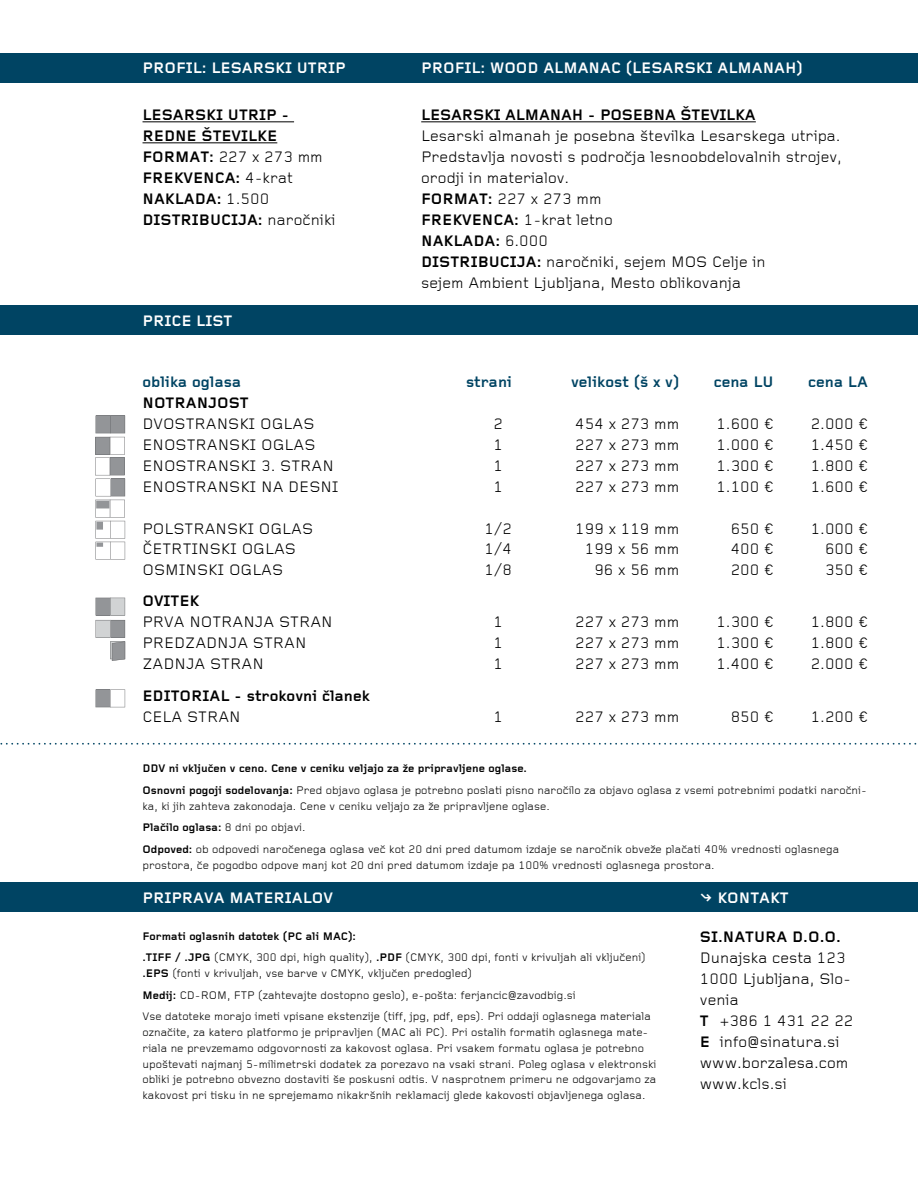
<style>
.page{position:relative;width:918px;height:1191px;background:#fff}
.page>*{position:absolute;margin:0;border:0;box-sizing:border-box;transform-origin:0 0}
.t1{font:15.75px/21px "Foundry Gridnik CE";color:#000}
.t2{font:700 15.75px/21px "Foundry Gridnik CE";color:#000}
.t3{font:700 15.75px "Foundry Gridnik CE";color:#fff}
.t4{font:700 15.75px "Foundry Gridnik CE";color:#004463}
.t5{font:11.38px/21.7px "Foundry Gridnik CE";color:#000}
.s1{font-weight:400}
.s2{font-weight:700}
</style>
<div class="page">
<div style="left:0;top:305px;width:918px;height:30px;background:#004463"></div>
<svg style="left:0;top:743px;width:917px;height:1px"></svg>
<div style="left:0;top:53px;width:918px;height:30px;background:#004463"></div>
<hr style="left:142px;top:121px;width:152px;height:1px;background:#000">
<hr style="left:142px;top:142px;width:135px;height:1px;background:#000">
<hr style="left:421px;top:121px;width:335px;height:1px;background:#000">
<div style="left:0;top:882px;width:918px;height:29px;background:#004463"></div>
<svg style="left:95px;top:689px;width:30px;height:18px"></svg>
<svg style="left:95px;top:597px;width:30px;height:64px"></svg>
<svg style="left:95px;top:415px;width:30px;height:144px"></svg>
<h1 class="t3" style="left:142px;top:59px;width:205px">PROFIL: LESARSKI UTRIP</h1>
<h1 class="t3" style="left:421px;top:59px;width:383px">PROFIL: WOOD ALMANAC (LESARSKI ALMANAH)</h1>
<h1 class="t2" style="left:142px;top:105px;width:195px">LESARSKI UTRIP -<br>REDNE ŠTEVILKE<br>FORMAT: <span class="s1">227 x 273 mm<br></span>FREKVENCA: <span class="s1">4-krat<br></span>NAKLADA: <span class="s1">1.500<br></span>DISTRIB UCIJA: <span class="s1">naročniki</span></h1>
<h1 class="t2" style="left:421px;top:105px;width:336px">LESARSKI ALMANAH - POSEB NA ŠTEVILKA</h1>
<p class="t1" style="left:421px;top:126px;width:422px">Lesarski almanah je posebna številka Lesarskega utripa.<br>Predstavlja novosti s področja lesnoobdelovalnih strojev, orodji in materialov.<br><span class="s2">FORMAT:</span> 227 x 273 mm<br><span class="s2">FREKVENCA:</span> 1-krat letno<br><span class="s2">NAKLADA:</span> 6.000<br><span class="s2">DISTRIB UCIJA:</span> naročniki, sejem MOS Celje in<br>sejem Ambient Ljubljana, Mesto oblikovanja</p>
<h1 class="t3" style="left:142px;top:311px;width:91px">PRICE LIST</h1>
<h1 class="t4" style="left:142px;top:373px;width:100px">oblika oglasa</h1>
<h1 class="t4" style="left:466px;top:373px;width:48px">strani</h1>
<h1 class="t4" style="left:571px;top:373px;width:110px">velikost (š x v)</h1>
<h1 class="t4" style="left:713px;top:373px;width:61px">cena LU</h1>
<h1 class="t4" style="left:808px;top:373px;width:61px">cena LA</h1>
<h1 class="t2" style="left:142px;top:393px;width:108px">NOTRANJOST</h1>
<h1 class="t1" style="left:142px;top:414px;width:173px">DVOSTRANSKI OGLAS</h1>
<h1 class="t1" style="left:493px;top:414px;width:11px">2</h1>
<h1 class="t1" style="left:575px;top:414px;width:106px">454 x 273 mm</h1>
<h1 class="t1" style="left:716px;top:414px;width:59px">1.600 €</h1>
<h1 class="t1" style="left:810px;top:414px;width:59px">2.000 €</h1>
<h1 class="t1" style="left:142px;top:435px;width:174px">ENOSTRANSKI OGLAS</h1>
<h1 class="t1" style="left:493px;top:435px;width:11px">1</h1>
<h1 class="t1" style="left:575px;top:435px;width:106px">227 x 273 mm</h1>
<h1 class="t1" style="left:716px;top:435px;width:59px">1.000 €</h1>
<h1 class="t1" style="left:810px;top:435px;width:59px">1.450 €</h1>
<h1 class="t1" style="left:142px;top:456px;width:193px">ENOSTRANSKI 3. STRAN</h1>
<h1 class="t1" style="left:493px;top:456px;width:11px">1</h1>
<h1 class="t1" style="left:575px;top:456px;width:106px">227 x 273 mm</h1>
<h1 class="t1" style="left:716px;top:456px;width:59px">1.300 €</h1>
<h1 class="t1" style="left:810px;top:456px;width:59px">1.800 €</h1>
<h1 class="t1" style="left:142px;top:477px;width:198px">ENOSTRANSKI NA DESNI</h1>
<h1 class="t1" style="left:493px;top:477px;width:11px">1</h1>
<h1 class="t1" style="left:575px;top:477px;width:106px">227 x 273 mm</h1>
<h1 class="t1" style="left:716px;top:477px;width:59px">1.100 €</h1>
<h1 class="t1" style="left:810px;top:477px;width:59px">1.600 €</h1>
<h1 class="t1" style="left:142px;top:518px;width:172px">POLSTRANSKI OGLAS</h1>
<h1 class="t1" style="left:484px;top:518px;width:29px">1/2</h1>
<h1 class="t1" style="left:575px;top:518px;width:106px">199 x 119 mm</h1>
<h1 class="t1" style="left:731px;top:518px;width:44px">650 €</h1>
<h1 class="t1" style="left:810px;top:518px;width:59px">1.000 €</h1>
<h1 class="t1" style="left:142px;top:538px;width:155px">ČETRTINSKI OGLAS</h1>
<h1 class="t1" style="left:484px;top:538px;width:29px">1/4</h1>
<h1 class="t1" style="left:585px;top:538px;width:96px">199 x 56 mm</h1>
<h1 class="t1" style="left:731px;top:538px;width:44px">400 €</h1>
<h1 class="t1" style="left:825px;top:538px;width:44px">600 €</h1>
<h1 class="t1" style="left:142px;top:559px;width:142px">OSMINSKI OGLAS</h1>
<h1 class="t1" style="left:484px;top:559px;width:29px">1/8</h1>
<h1 class="t1" style="left:594px;top:559px;width:87px">96 x 56 mm</h1>
<h1 class="t1" style="left:731px;top:559px;width:44px">200 €</h1>
<h1 class="t1" style="left:825px;top:559px;width:44px">350 €</h1>
<h1 class="t2" style="left:142px;top:591px;width:58px">OVITEK</h1>
<h1 class="t1" style="left:142px;top:612px;width:192px">PRVA NOTRANJA STRAN</h1>
<h1 class="t1" style="left:493px;top:612px;width:11px">1</h1>
<h1 class="t1" style="left:575px;top:612px;width:106px">227 x 273 mm</h1>
<h1 class="t1" style="left:716px;top:612px;width:59px">1.300 €</h1>
<h1 class="t1" style="left:810px;top:612px;width:59px">1.800 €</h1>
<h1 class="t1" style="left:142px;top:633px;width:166px">PREDZADNJA STRAN</h1>
<h1 class="t1" style="left:493px;top:633px;width:11px">1</h1>
<h1 class="t1" style="left:575px;top:633px;width:106px">227 x 273 mm</h1>
<h1 class="t1" style="left:716px;top:633px;width:59px">1.300 €</h1>
<h1 class="t1" style="left:810px;top:633px;width:59px">1.800 €</h1>
<h1 class="t1" style="left:142px;top:654px;width:123px">ZADNJA STRAN</h1>
<h1 class="t1" style="left:493px;top:654px;width:11px">1</h1>
<h1 class="t1" style="left:575px;top:654px;width:106px">227 x 273 mm</h1>
<h1 class="t1" style="left:716px;top:654px;width:59px">1.400 €</h1>
<h1 class="t1" style="left:810px;top:654px;width:59px">2.000 €</h1>
<h1 class="t2" style="left:142px;top:685px;width:229px">EDITORIAL - strokovni članek</h1>
<h1 class="t1" style="left:142px;top:706px;width:100px">CELA STRAN</h1>
<h1 class="t1" style="left:493px;top:706px;width:11px">1</h1>
<h1 class="t1" style="left:575px;top:706px;width:106px">227 x 273 mm</h1>
<h1 class="t1" style="left:731px;top:706px;width:44px">850 €</h1>
<h1 class="t1" style="left:810px;top:706px;width:59px">1.200 €</h1>
<p class="t5" style="left:142px;top:758px;width:726px"><span class="s2">DDV ni vključen v ceno. Cene v ceniku veljajo za že pripravljene oglase.<br>Osnovni pogoji sodelovanja:</span> Pred objavo oglasa je potrebno poslati pisno naročilo za objavo oglasa z vsemi potrebnimi podatki naročni-</p>
<p class="t5" style="left:142px;top:795px;width:698px">ka, ki jih zahteva zakonodaja. Cene v ceniku veljajo za že pripravljene oglase.<br><span class="s2">Plačilo oglasa:</span> 8 dni po objavi.<br><span class="s2">Odpoved:</span> ob odpovedi naročenega oglasa več kot 20 dni pred datumom izdaje se naročnik obveže plačati 40% vrednosti oglasnega</p>
<p class="t5" style="left:142px;top:854px;width:574px">prostora, če pogodbo odpove manj kot 20 dni pred datumom izdaje pa 100% vrednosti oglasnega prostora.</p>
<h1 class="t3" style="left:142px;top:888px;width:192px">PRIPRAVA MATERIALOV</h1>
<h1 class="t3" style="left:700px;top:888px;width:29px">◊ kontakt</h1>
<h1 class="t2" style="left:700px;top:927px;width:46px">Si.Natura</h1>
<h1 class="t2" style="left:792px;top:927px;width:50px">D.O.O.</h1>
<h1 class="t1" style="left:700px;top:948px;width:155px">Dunajska cesta 123<br>1000 Ljubljana, Slo&shy;venia<br><span class="s2">T</span> +386 1 431 22 22<br><span class="s2">E</span> info@sinatura.si www.borzalesa.com www.kcls.si</h1>
<p class="t5" style="left:142px;top:925px;width:505px"><span class="s2">Formati oglasnih datotek (PC ali MAC):<br>.TIFF / .JPG</span> (CMYK, 300 dpi, high quality), <span class="s2">.PDF</span> (CMYK, 300 dpi, fonti v krivuljah ali vključeni)</p>
<p class="t5" style="left:142px;top:962px;width:510px"><span class="s2">.EPS</span> (fonti v krivuljah, vse barve v CMYK, vključen predogled)<br><span class="s2">Medij:</span> CD-ROM, FTP (zahtevajte dostopno geslo), e-pošta: ferjancic@zavodbig.si<br>Vse datoteke morajo imeti vpisane ekstenzije (tiff, jpg, pdf, eps). Pri oddaji oglasnega materiala</p>
<p class="t5" style="left:142px;top:1024px;width:515px;line-height:15.8px">označite, za katero platformo je pripravljen (MAC ali PC). Pri ostalih formatih oglasnega mate&shy;riala ne prevzemamo odgovornosti za kakovost oglasa. Pri vsakem formatu oglasa je potrebno upoštevati najmanj 5-milimetrski dodatek za porezavo na vsaki strani. Poleg oglasa v elektronski obliki je potrebno obvezno dostaviti še poskusni odtis. V nasprotnem primeru ne odgovarjamo za kakovost pri tisku in ne sprejemamo nikakršnih reklamacij glede kakovosti objavljenega oglasa.</p>
</div>
